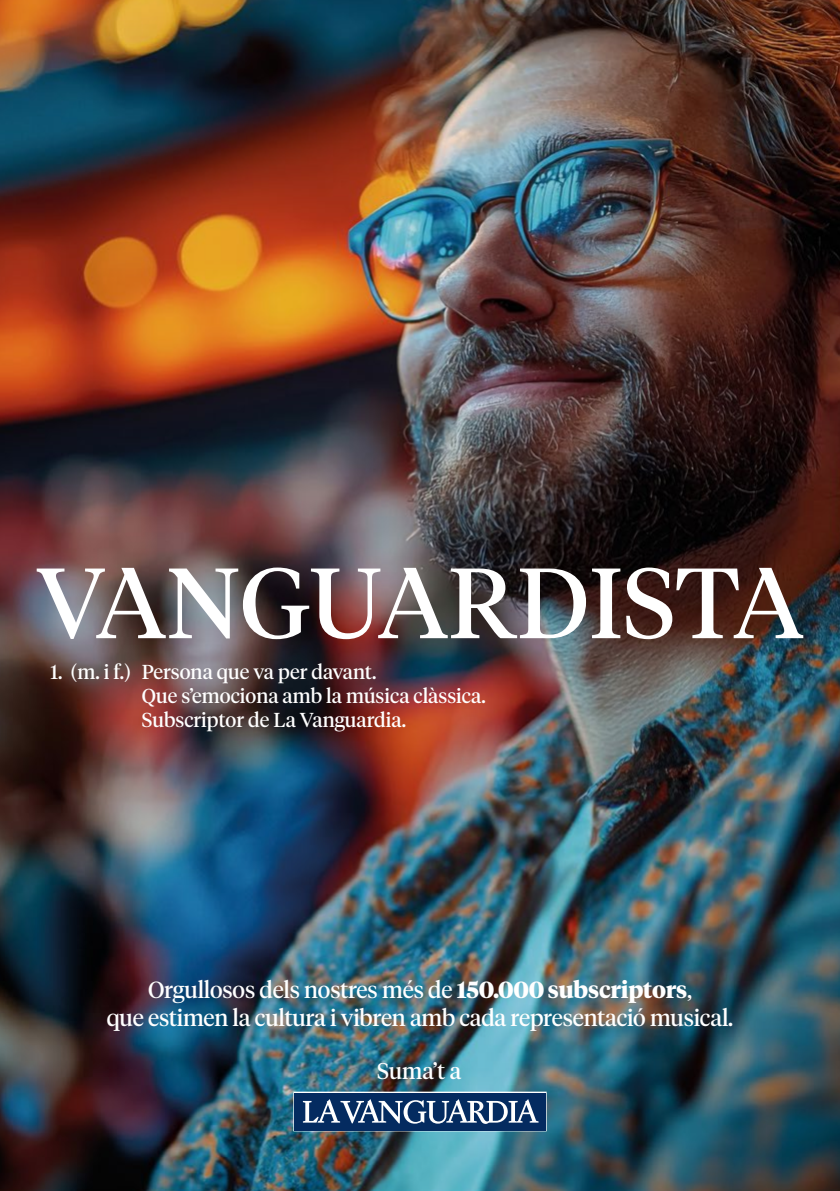
<style>
.page{position:relative;width:840px;height:1191px;background:#fff}
.page>*{position:absolute;margin:0;border:0;box-sizing:border-box;transform-origin:0 0}
.t1{font:99.2px "Tiempos Headline";color:#fff}
.t2{font:23.2px/27.8px "Tiempos Headline";letter-spacing:-.01em;color:#fff;text-align:center}
.t3{font:22.6px "Tiempos Headline";color:#fff}
.t4{font:20.2px/24.2px "Tiempos Headline";color:#fff}
.s1{font-weight:700}
</style>
<div class="page">
<img style="left:0;top:0;width:839px;height:1191px">
<svg style="left:293px;top:1091px;width:253px;height:40px"></svg>
<h1 class="t1" style="left:36px;top:535px;width:768px">VANGUARDISTA</h1>
<p class="t4" style="left:142px;top:658px;width:345px;text-indent:-91px">1. (m. i f.) Persona que va per davant.<br>Que s’emociona amb la música clàssica.<br>Subscriptor de La Vanguardia.</p>
<p class="t2" style="left:107px;top:974px;width:627px">Orgullosos dels nostres més de <span class="s1">150.000 subscriptors</span>,<br>que estimen la cultura i vibren amb cada representació musical.</p>
<p class="t3" style="left:377px;top:1056px;width:86px">Suma’t a</p>
</div>
